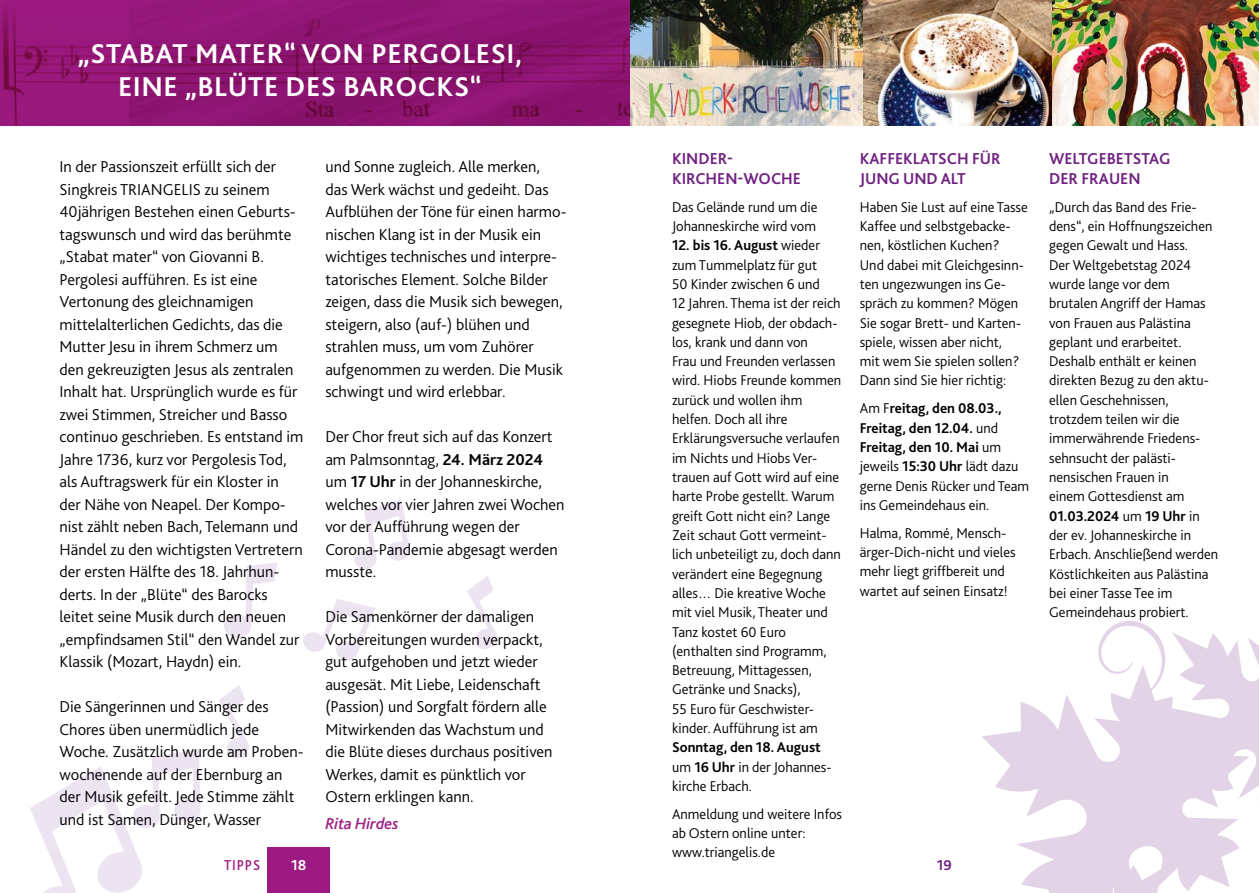
<style>
.page{position:relative;width:1259px;height:893px;background:#fff}
.page>*{position:absolute;margin:0;border:0;box-sizing:border-box;transform-origin:0 0}
.t1{font:700 28.5px/33px "Bliss 2";letter-spacing:.02em;color:#fff;text-align:center}
.t2{font:300 16.5px/22.5px "Bliss 2";color:#000}
.t3{font:700 16.5px/19.5px "Bliss 2";color:#702281}
.t4{font:italic 500 16.5px "Bliss 2";color:#9c1a81}
.t5{font:500 15px "Bliss 2";letter-spacing:.06em;color:#9c1a81;scale:.92 1}
.t6{font:700 15px "Bliss 2";color:#fff}
.t7{font:700 15px "Bliss 2";color:#702281}
.t8{font:300 14.85px/19.4px "Bliss 2";color:#000}
.s1{font-weight:700}
</style>
<div class="page">
<img style="left:630px;top:0;width:629px;height:126px">
<svg style="left:982px;top:621px;width:277px;height:272px;fill:#e2d3e6"></svg>
<svg style="left:30px;top:749px;width:170px;height:144px"></svg>
<svg style="left:303px;top:599px;width:72px;height:62px"></svg>
<svg style="left:354px;top:500px;width:55px;height:69px"></svg>
<svg style="left:224px;top:563px;width:53px;height:75px"></svg>
<svg style="left:219px;top:685px;width:30px;height:73px"></svg>
<svg style="left:467px;top:576px;width:30px;height:73px"></svg>
<div style="left:267px;top:847px;width:63px;height:46px;background:#9c1a81"></div>
<img style="left:0;top:2px;width:630px;height:124px">
<h1 class="t1" style="left:78px;top:36px;width:445px">„STABAT MATER“ VON PERGOLESI,<br>EINE „BLÜTE DES BAROCKS“</h1>
<p class="t3" style="left:860px;top:149px;width:142px">KAFFEKLATSCH FÜR<br>JUNG UND ALT</p>
<p class="t8" style="left:860px;top:197px;width:170px">Haben Sie Lust auf eine Tasse<br>Kaffee und selbstgebacke&shy;nen, köstlichen Kuchen?<br>Und dabei mit Gleichgesinn&shy;ten ungezwungen ins Ge&shy;spräch zu kommen? Mögen<br>Sie sogar Brett- und Karten&shy;spiele, wissen aber nicht,<br>mit wem Sie spielen sollen?<br>Dann sind Sie hier richtig:</p>
<p class="t8" style="left:860px;top:398px;width:171px">Am F<span class="s1">reitag, den 08.03.,<br>Freitag, den 12.04.</span> und<br><span class="s1">Freitag, den 10. Mai</span> um jeweils <span class="s1">15:30 Uhr</span> lädt dazu gerne Denis Rücker und Team ins Gemeindehaus ein.</p>
<p class="t8" style="left:860px;top:523px;width:157px">Halma, Rommé, Mensch&shy;ärger-Dich-nicht und vieles mehr liegt griffbereit und wartet auf seinen Einsatz!</p>
<p class="t3" style="left:672px;top:149px;width:130px">KINDER-<br>KIRCHEN-WOCHE</p>
<p class="t8" style="left:672px;top:197px;width:147px">Das Gelände rund um die<br>Johanneskirche wird vom</p>
<p class="t8" style="left:672px;top:235px;width:171px"><span class="s1">12. bis 16. August</span> wieder zum Tummelplatz für gut<br>50 Kinder zwischen 6 und<br>12 Jahren. Thema ist der reich gesegnete Hiob, der obdach&shy;los, krank und dann von<br>Frau und Freunden verlassen wird. Hiobs Freunde kommen zurück und wollen ihm helfen. Doch all ihre<br>Erklärungsversuche verlaufen im Nichts und Hiobs Ver&shy;trauen auf Gott wird auf eine harte Probe gestellt. Warum greift Gott nicht ein? Lange<br>Zeit schaut Gott vermeint&shy;lich unbeteiligt zu, doch dann verändert eine Begegnung alles… Die kreative Woche mit viel Musik, Theater und<br>Tanz kostet 60 Euro (enthalten sind Programm,<br>Betreuung, Mittagessen,<br>Getränke und Snacks),<br>55 Euro für Geschwister&shy;kinder. Aufführung ist am</p>
<p class="t8" style="left:672px;top:737px;width:161px"><span class="s1">Sonntag, den 18. August </span>um <span class="s1">16 Uhr</span> in der Johannes&shy;kirche Erbach.</p>
<p class="t8" style="left:672px;top:804px;width:172px">Anmeldung und weitere Infos ab Ostern online unter: www.triangelis.de</p>
<p class="t2" style="left:60px;top:155px;width:245px">In der Passionszeit erfüllt sich der Singkreis TRIANGELIS zu seinem 40jährigen Bestehen einen Geburts&shy;tagswunsch und wird das berühmte „Stabat mater“ von Giovanni B.<br>Pergolesi aufführen. Es ist eine Vertonung des gleichnamigen mittelalterlichen Gedichts, das die Mutter Jesu in ihrem Schmerz um den gekreuzigten Jesus als zentralen Inhalt hat. Ursprünglich wurde es für zwei Stimmen, Streicher und Basso continuo geschrieben. Es entstand im Jahre 1736, kurz vor Pergolesis Tod, als Auftragswerk für ein Kloster in der Nähe von Neapel. Der Kompo&shy;nist zählt neben Bach, Telemann und Händel zu den wichtigsten Vertretern der ersten Hälfte des 18. Jahrhun&shy;derts. In der „Blüte“ des Barocks leitet seine Musik durch den neuen „empfindsamen Stil“ den Wandel zur Klassik (Mozart, Haydn) ein.</p>
<p class="t2" style="left:60px;top:695px;width:244px">Die Sängerinnen und Sänger des<br>Chores üben unermüdlich jede<br>Woche. Zusätzlich wurde am Proben&shy;wochenende auf der Ebernburg an der Musik gefeilt. Jede Stimme zählt und ist Samen, Dünger, Wasser</p>
<p class="t2" style="left:325px;top:155px;width:241px">und Sonne zugleich. Alle merken, das Werk wächst und gedeiht. Das Aufblühen der Töne für einen harmo&shy;nischen Klang ist in der Musik ein wichtiges technisches und interpre&shy;tatorisches Element. Solche Bilder zeigen, dass die Musik sich bewegen, steigern, also (auf-) blühen und strahlen muss, um vom Zuhörer aufgenommen zu werden. Die Musik schwingt und wird erlebbar.</p>
<p class="t2" style="left:325px;top:425px;width:241px">Der Chor freut sich auf das Konzert am Palmsonntag, <span class="s1">24. März 2024 </span>um <span class="s1">17 Uhr</span> in der Johanneskirche, welches vor vier Jahren zwei Wochen vor der Aufführung wegen der<br>Corona-Pandemie abgesagt werden musste.</p>
<p class="t2" style="left:325px;top:605px;width:229px">Die Samenkörner der damaligen<br>Vorbereitungen wurden verpackt, gut aufgehoben und jetzt wieder ausgesät. Mit Liebe, Leidenschaft (Passion) und Sorgfalt fördern alle<br>Mitwirkenden das Wachstum und die Blüte dieses durchaus positiven<br>Werkes, damit es pünktlich vor<br>Ostern erklingen kann.</p>
<p class="t4" style="left:325px;top:813px;width:75px">Rita Hirdes</p>
<p class="t5" style="left:224px;top:855px;width:41px">TIPPS</p>
<p class="t6" style="left:291px;top:855px;width:17px">18</p>
<p class="t7" style="left:936px;top:855px;width:17px">19</p>
<p class="t3" style="left:1049px;top:149px;width:123px">WELTGEBETSTAG<br>DER FRAUEN</p>
<p class="t8" style="left:1049px;top:197px;width:171px">„Durch das Band des Frie&shy;dens“, ein Hoffnungszeichen gegen Gewalt und Hass.<br>Der Weltgebetstag 2024 wurde lange vor dem brutalen Angriff der Hamas von Frauen aus Palästina geplant und erarbeitet.<br>Deshalb enthält er keinen direkten Bezug zu den aktu&shy;ellen Geschehnissen, trotzdem teilen wir die immerwährende Friedens&shy;sehnsucht der palästi&shy;nensischen Frauen in<br>einem Gottesdienst am<br><span class="s1">01.03.2024</span> um <span class="s1">19 Uhr</span> in der ev. Johanneskirche in<br>Erbach. Anschließend werden<br>Köstlichkeiten aus Palästina bei einer Tasse Tee im<br>Gemeindehaus probiert.</p>
</div>
